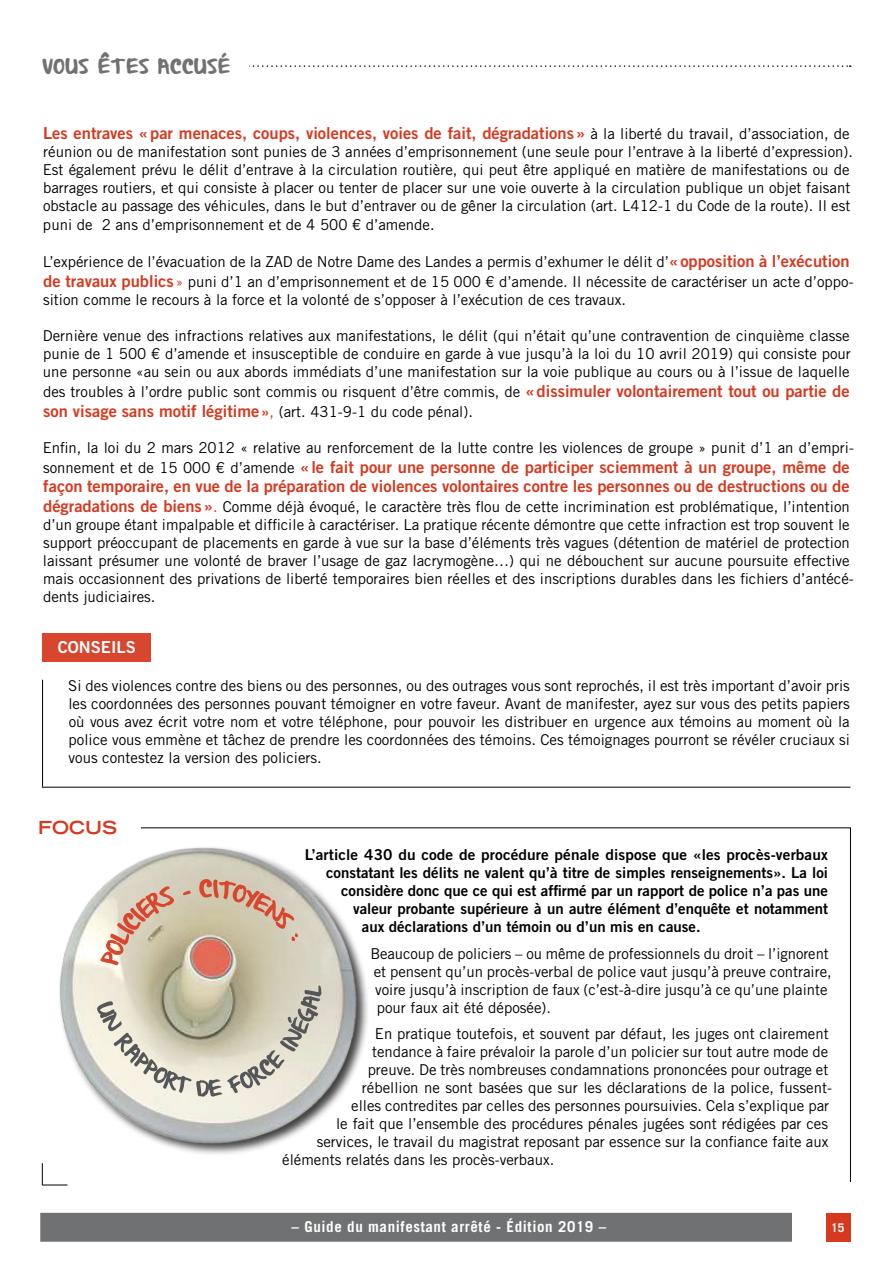
<style>
.page{position:relative;width:893px;height:1263px;background:#fff}
.page>*{position:absolute;margin:0;border:0;box-sizing:border-box;transform-origin:0 0}
.t1{font:700 expanded 18px "Trade Gothic LT Std";color:#d53a20}
.t2{font:16.5px/19.8px "Trade Gothic LT Std Bd 2";color:#d53a20}
.t3{font:16.5px "From Where You Are";color:#707172}
.t4{font:16.5px "Trade Gothic LT Std Bd 2";color:#fff}
.t5{font:15px/18px "Trade Gothic LT Std";color:#000}
.t6{font:15px "Trade Gothic LT Std Bd 2";color:#000}
.t7{font:700 15px "Trade Gothic LT Std";letter-spacing:.04em;color:#fff}
.t8{font:300 13.5px "Trade Gothic LT Std";color:#fff}
.t9{font:700 12px "Trade Gothic LT Std";color:#fff}
.s1{font-family:"Trade Gothic LT Std";font-size:15px;color:#000}
.s2{font-family:"Trade Gothic LT Std Bd 2";font-size:16.5px;color:#d53a20}
.s3{color:#d53a20}
.s4{font-size:15px}
.s5{font-family:"Trade Gothic LT Std";font-size:15px}
.s6{font-stretch:expanded}
.s7{font-weight:400}
</style>
<div class="page">
<div style="left:825px;top:1213px;width:25px;height:29px;background:#d53a20"></div>
<div style="left:40px;top:1213px;width:772px;height:29px;background:#707172;border:2px solid #707172"></div>
<div style="left:792px;top:1200px;width:33px;height:63px;background:#fff"></div>
<svg style="left:249px;top:65px;width:602px;height:2px"></svg>
<div style="left:43px;top:633px;width:108px;height:29px;background:#d7462d"></div>
<hr style="left:42px;top:680px;width:1px;height:107px;background:#000">
<hr style="left:42px;top:787px;width:808px;height:1px;background:#000">
<div style="left:58px;top:846px;width:311px;height:310px;background:#000;opacity:.75"></div>
<img style="left:58px;top:846px;width:307px;height:300px">
<svg style="left:94px;top:879px;width:228px;height:228px;background:#d0c3b0"></svg>
<svg style="left:42px;top:1163px;width:25px;height:22px"></svg>
<p class="t3" style="left:43px;top:58px;width:36px">VOUS</p>
<p class="t3" style="left:98px;top:58px;width:27px">ÊTES</p>
<p class="t3" style="left:158px;top:58px;width:74px">ACCUSÉ</p>
<p class="t2" style="left:43px;top:123px;width:808px">Les entraves «par menaces, coups, violences, voies de fait, dégradations» <span class="s1">à la liberté du travail, d’association, de</span></p>
<p class="t5" style="left:43px;top:143px;width:812px">réunion ou de manifestation sont punies de 3 années d’emprisonnement (une seule pour l’entrave à la liberté d’expression).<br>Est également prévu le délit d’entrave à la circulation routière, qui peut être appliqué en matière de manifestations ou de barrages routiers, et qui consiste à placer ou tenter de placer sur une voie ouverte à la circulation publique un objet faisant obstacle au passage des véhicules, dans le but d’entraver ou de gêner la circulation (art. L412-1 du Code de la route). Il est puni de 2 ans d’emprisonnement et de 4 500 € d’amende.</p>
<p class="t5" style="left:43px;top:252px;width:813px;line-height:19.8px">L’expérience de l’évacuation de la ZAD de Notre Dame des Landes a permis d’exhumer le délit d’<span class="s2">«opposition à l’exécution de travaux publics</span> <span class="s3">»</span> puni d’1 an d’emprisonnement et de 15 000 € d’amende. Il nécessite de caractériser un acte d’oppo-</p>
<p class="t5" style="left:43px;top:291px;width:584px">sition comme le recours à la force et la volonté de s’opposer à l’exécution de ces travaux.</p>
<p class="t5" style="left:43px;top:327px;width:810px;text-align:justify">Dernière venue des infractions relatives aux manifestations, le délit (qui n’était qu’une contravention de cinquième classe punie de 1 500 € d’amende et insusceptible de conduire en garde à vue jusqu’à la loi du 10 avril 2019) qui consiste pour une personne «au sein ou aux abords immédiats d’une manifestation sur la voie publique au cours ou à l’issue de laquelle</p>
<p class="t5" style="left:43px;top:382px;width:808px">des troubles à l’ordre public sont commis ou risquent d’être commis, de <span class="s2">«dissimuler volontairement tout ou partie de</span></p>
<p class="t2" style="left:43px;top:401px;width:431px">son visage sans motif légitime<span class="s4">»</span><span class="s5">,</span> <span class="s1">(art. 431-9-1 du code pénal).</span></p>
<p class="t5" style="left:43px;top:438px;width:813px">Enfin, la loi du 2 mars 2012 « relative au renforcement de la lutte contre les violences de groupe » punit d’1 an d’empri-</p>
<p class="t2" style="left:43px;top:456px;width:808px"><span class="s1">sonnement et de 15 000 € d’amende</span> «le fait pour une personne de participer sciemment à un groupe, même de façon temporaire, en vue de la préparation de violences volontaires contre les personnes ou de destructions ou de</p>
<p class="t5" style="left:43px;top:498px;width:812px"><span class="s2">dégradations de biens»</span><span class="s3">.</span> Comme déjà évoqué, le caractère très flou de cette incrimination est problématique, l’intention d’un groupe étant impalpable et difficile à caractériser. La pratique récente démontre que cette infraction est trop souvent le support préoccupant de placements en garde à vue sur la base d’éléments très vagues (détention de matériel de protection laissant présumer une volonté de braver l’usage de gaz lacrymogène…) qui ne débouchent sur aucune poursuite effective mais occasionnent des privations de liberté temporaires bien réelles et des inscriptions durables dans les fichiers d’antécé&shy;dents judiciaires.</p>
<p class="t4" style="left:58px;top:637px;width:69px">conseils</p>
<p class="t5" style="left:68px;top:676px;width:783px;text-align:justify">Si des violences contre des biens ou des personnes, ou des outrages vous sont reprochés, il est très important d’avoir pris les coordonnées des personnes pouvant témoigner en votre faveur. Avant de manifester, ayez sur vous des petits papiers où vous avez écrit votre nom et votre téléphone, pour pouvoir les distribuer en urgence aux témoins au moment où la police vous emmène et tâchez de prendre les coordonnées des témoins. Ces témoignages pourront se révéler cruciaux si vous contestez la version des policiers.</p>
<p class="t1" style="left:38px;top:816px;width:80px">FOCUS</p>
<p class="t6" style="left:305px;top:846px;width:525px">L’article 430 du code de procédure pénale dispose que «les procès-verbaux</p>
<p class="t6" style="left:326px;top:864px;width:504px">constatant les délits ne valent qu’à titre de simples renseignements». La loi</p>
<p class="t6" style="left:341px;top:882px;width:489px">considère donc que ce qui est affirmé par un rapport de police n’a pas une</p>
<p class="t6" style="left:353px;top:900px;width:477px">valeur probante supérieure à un autre élément d’enquête et notamment</p>
<p class="t6" style="left:362px;top:918px;width:340px">aux déclarations d’un témoin ou d’un mis en cause.</p>
<p class="t5" style="left:370px;top:944px;width:463px">Beaucoup de policiers – ou même de professionnels du droit <span class="s6">–</span> l’ignorent et pensent qu’un procès-verbal de police vaut jusqu’à preuve contraire, voire jusqu’à inscription de faux (c’est-à-dire jusqu’à ce qu’une plainte pour faux ait été déposée).</p>
<p class="t5" style="left:375px;top:1025px;width:455px">En pratique toutefois, et souvent par défaut, les juges ont clairement</p>
<p class="t5" style="left:372px;top:1043px;width:458px">tendance à faire prévaloir la parole d’un policier sur tout autre mode de</p>
<p class="t5" style="left:368px;top:1061px;width:462px">preuve. De très nombreuses condamnations prononcées pour outrage et</p>
<p class="t5" style="left:362px;top:1079px;width:472px">rébellion ne sont basées que sur les déclarations de la police, fussent-</p>
<p class="t5" style="left:351px;top:1097px;width:479px">elles contredites par celles des personnes poursuivies. Cela s’explique par</p>
<p class="t5" style="left:336px;top:1115px;width:493px">le fait que l’ensemble des procédures pénales jugées sont rédigées par ces</p>
<p class="t5" style="left:317px;top:1133px;width:513px">services, le travail du magistrat reposant par essence sur la confiance faite aux</p>
<p class="t5" style="left:282px;top:1151px;width:274px">éléments relatés dans les procès-verbaux.</p>
<p class="t7" style="left:292px;top:1218px;width:316px">– Guide du manifestant arrêté - Édition 2019 –</p>
<p class="t9" style="left:831px;top:1220px;width:15px">15</p>
<p class="t8" style="left:298px;top:1224px;width:303px"><span class="s7">– –</span> Le guide du manifestant arrêté - Édition 2019 <span class="s7">– –</span></p>
</div>
